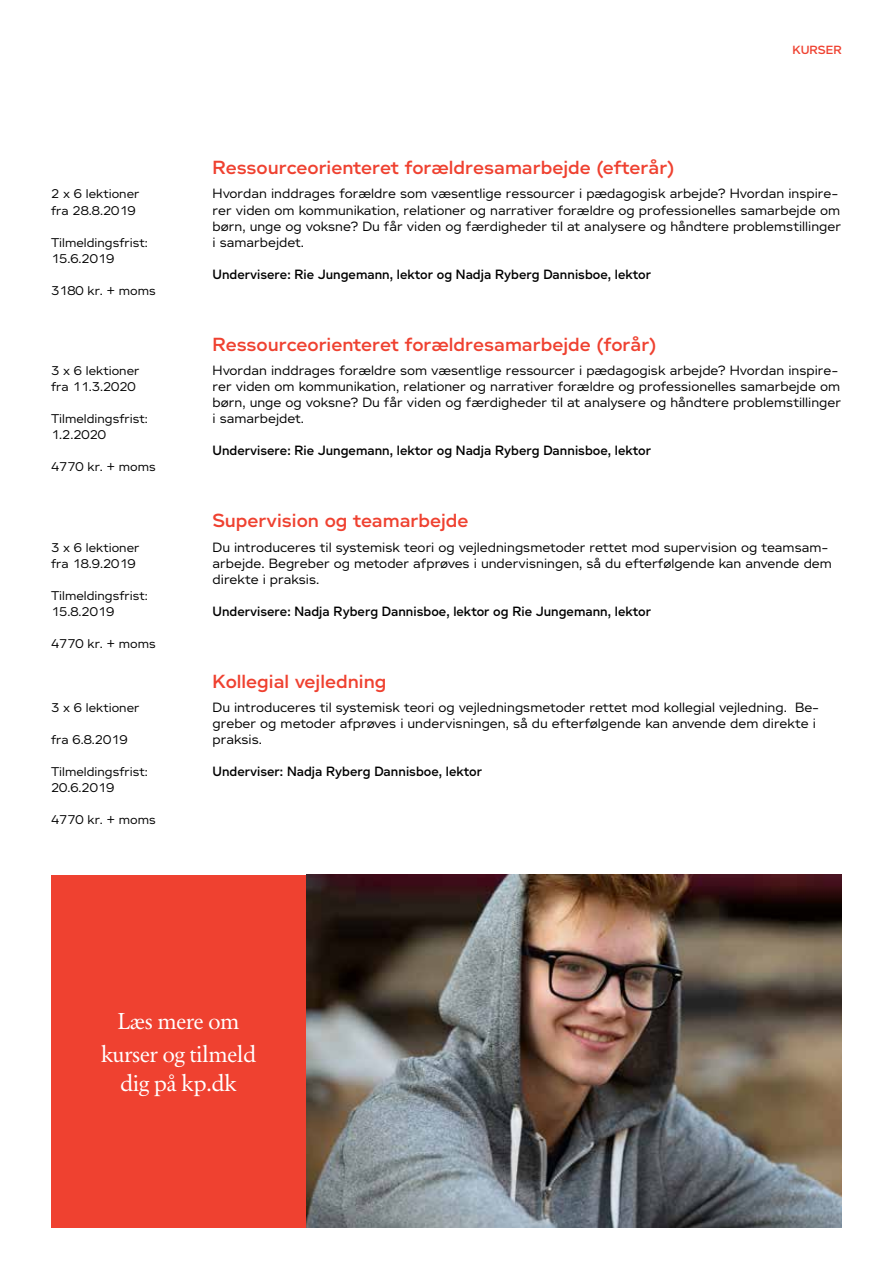
<style>
.page{position:relative;width:893px;height:1263px;background:#fff}
.page>*{position:absolute;margin:0;border:0;box-sizing:border-box;transform-origin:0 0}
.t1{font:24px/33px "Primo Serif";color:#fff;text-align:center}
.t2{font:600 18px "No 5";color:#ef4130}
.t3{font:12.75px/16px "No 5";color:#000}
.t4{font:600 12.75px "No 5";color:#000;scale:.95 1}
.t5{font:12px/16px "No 5";color:#000}
.t6{font:600 11.25px "No 5";color:#ef4130}
</style>
<div class="page">
<div style="left:51px;top:875px;width:255px;height:353px;background:#ef4130"></div>
<img style="left:306px;top:875px;width:536px;height:353px">
<p class="t5" style="left:51px;top:186px;width:90px">2 x 6 lektioner fra 28.8.2019</p>
<p class="t5" style="left:51px;top:234px;width:98px">Tilmeldingsfrist:<br>15.6.2019</p>
<p class="t5" style="left:51px;top:282px;width:106px">3180 kr. + moms</p>
<p class="t5" style="left:51px;top:362px;width:90px">3 x 6 lektioner fra 11.3.2020</p>
<p class="t5" style="left:51px;top:410px;width:98px">Tilmeldingsfrist:<br>1.2.2020</p>
<p class="t5" style="left:51px;top:458px;width:106px">4770 kr. + moms</p>
<p class="t5" style="left:51px;top:539px;width:90px">3 x 6 lektioner fra 18.9.2019</p>
<p class="t5" style="left:51px;top:587px;width:98px">Tilmeldingsfrist:<br>15.8.2019</p>
<p class="t5" style="left:51px;top:635px;width:106px">4770 kr. + moms</p>
<p class="t5" style="left:51px;top:699px;width:90px">3 x 6 lektioner</p>
<p class="t5" style="left:51px;top:731px;width:78px">fra 6.8.2019</p>
<p class="t5" style="left:51px;top:763px;width:98px">Tilmeldingsfrist:<br>20.6.2019</p>
<p class="t5" style="left:51px;top:812px;width:106px">4770 kr. + moms</p>
<p class="t6" style="left:793px;top:41px;width:51px">KURSER</p>
<h2 class="t2" style="left:213px;top:153px;width:463px">Ressourceorienteret forældresamarbejde (efterår)</h2>
<p class="t3" style="left:213px;top:185px;width:630px">Hvordan inddrages forældre som væsentlige ressourcer i pædagogisk arbejde? Hvordan inspire&shy;rer viden om kommunikation, relationer og narrativer forældre og professionelles samarbejde om børn, unge og voksne? Du får viden og færdigheder til at analysere og håndtere problemstillinger i samarbejdet.</p>
<p class="t4" style="left:213px;top:264px;width:463px">Undervisere: Rie Jungemann, lektor og Nadja Ryberg Dannisboe, lektor</p>
<h2 class="t2" style="left:213px;top:330px;width:445px">Ressourceorienteret forældresamarbejde (forår)</h2>
<p class="t3" style="left:213px;top:362px;width:630px">Hvordan inddrages forældre som væsentlige ressourcer i pædagogisk arbejde? Hvordan inspire&shy;rer viden om kommunikation, relationer og narrativer forældre og professionelles samarbejde om børn, unge og voksne? Du får viden og færdigheder til at analysere og håndtere problemstillinger i samarbejdet.</p>
<p class="t4" style="left:213px;top:441px;width:463px">Undervisere: Rie Jungemann, lektor og Nadja Ryberg Dannisboe, lektor</p>
<h2 class="t2" style="left:213px;top:507px;width:257px">Supervision og teamarbejde</h2>
<p class="t3" style="left:213px;top:538px;width:621px">Du introduceres til systemisk teori og vejledningsmetoder rettet mod supervision og teamsam&shy;arbejde. Begreber og metoder afprøves i undervisningen, så du efterfølgende kan anvende dem direkte i praksis.</p>
<p class="t4" style="left:213px;top:601px;width:463px">Undervisere: Nadja Ryberg Dannisboe, lektor og Rie Jungemann, lektor</p>
<h2 class="t2" style="left:213px;top:667px;width:175px">Kollegial vejledning</h2>
<p class="t3" style="left:213px;top:699px;width:608px">Du introduceres til systemisk teori og vejledningsmetoder rettet mod kollegial vejledning. Be&shy;greber og metoder afprøves i undervisningen, så du efterfølgende kan anvende dem direkte i praksis.</p>
<p class="t4" style="left:213px;top:762px;width:285px">Underviser: Nadja Ryberg Dannisboe, lektor</p>
<h1 class="t1" style="left:101px;top:1004px;width:157px">Læs mere om kurser og tilmeld</h1>
<h1 class="t1" style="left:120px;top:1066px;width:118px">dig på kp.dk</h1>
</div>
